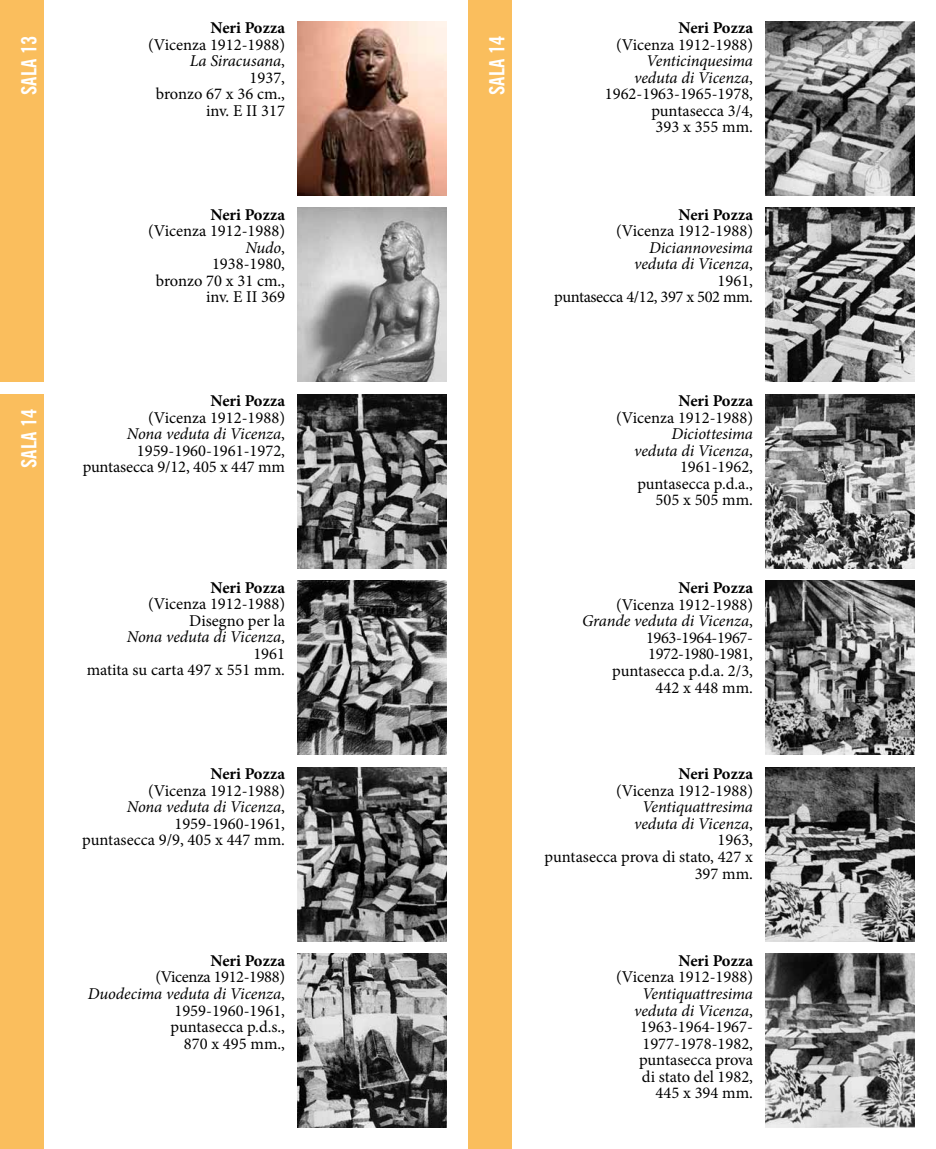
<style>
.page{position:relative;width:936px;height:1149px;background:#fff}
.page>*{position:absolute;margin:0;border:0;box-sizing:border-box;transform-origin:0 0}
.t1{font:21px "Trade Gothic LT Std Bd Cn 20";color:#fff}
.t2{font:16.5px/16.5px "Minion Pro";color:#000;text-align:right}
.t3{font:700 16.5px "Minion Pro";color:#000}
.t4{font:16.5px/16.5px "Minion Pro";letter-spacing:-.025em;color:#000;text-align:right}
.s1{font-style:italic}
</style>
<div class="page">
<img style="left:298px;top:580px;width:148px;height:174px">
<img style="left:297px;top:767px;width:149px;height:173px">
<img style="left:298px;top:953px;width:148px;height:174px">
<img style="left:298px;top:394px;width:148px;height:174px">
<img style="left:765px;top:21px;width:149px;height:174px">
<img style="left:765px;top:580px;width:149px;height:174px">
<img style="left:765px;top:767px;width:149px;height:173px">
<img style="left:765px;top:953px;width:149px;height:174px">
<img style="left:765px;top:208px;width:149px;height:173px">
<img style="left:765px;top:394px;width:149px;height:174px">
<div style="left:0;top:0;width:43px;height:381px;background:#fabe5d"></div>
<div style="left:0;top:394px;width:43px;height:754px;background:#fabe5d"></div>
<div style="left:468px;top:0;width:43px;height:1148px;background:#fabe5d"></div>
<img style="left:298px;top:21px;width:148px;height:174px">
<img style="left:298px;top:208px;width:148px;height:173px">
<p class="t1" style="left:16px;top:95px;width:61px;rotate:-90deg">SALA 13</p>
<p class="t1" style="left:16px;top:468px;width:61px;rotate:-90deg">SALA 14</p>
<p class="t3" style="left:210px;top:16px;width:76px">Neri Pozza</p>
<p class="t2" style="left:148px;top:36px;width:138px">(Vicenza 1912-1988)<br><span class="s1">La Siracusana</span>,<br>1937,<br>bronzo 67 x 36 cm., inv. E II 317</p>
<p class="t3" style="left:210px;top:203px;width:76px">Neri Pozza</p>
<p class="t2" style="left:148px;top:223px;width:138px">(Vicenza 1912-1988)<br><span class="s1">Nudo</span>,<br>1938-1980,<br>bronzo 70 x 31 cm., inv. E II 369</p>
<p class="t3" style="left:210px;top:389px;width:76px">Neri Pozza</p>
<p class="t2" style="left:83px;top:409px;width:204px">(Vicenza 1912-1988)<br><span class="s1">Nona veduta di Vicenza</span>,<br>1959-1960-1961-1972, puntasecca 9/12, 405 x 447 mm</p>
<p class="t3" style="left:210px;top:575px;width:76px">Neri Pozza</p>
<p class="t2" style="left:87px;top:595px;width:200px">(Vicenza 1912-1988)<br>Disegno per la<br><span class="s1">Nona veduta di Vicenza</span>,<br>1961<br>matita su carta 497 x 551 mm.</p>
<p class="t3" style="left:210px;top:762px;width:76px">Neri Pozza</p>
<p class="t2" style="left:82px;top:782px;width:204px">(Vicenza 1912-1988)<br><span class="s1">Nona veduta di Vicenza</span>,<br>1959-1960-1961,<br>puntasecca 9/9, 405 x 447 mm.</p>
<p class="t3" style="left:210px;top:948px;width:76px">Neri Pozza</p>
<p class="t2" style="left:88px;top:968px;width:199px">(Vicenza 1912-1988)<br><span class="s1">Duodecima veduta di Vicenza</span>,<br>1959-1960-1961,<br>puntasecca p.d.s.,<br>870 x 495 mm.,</p>
<p class="t1" style="left:484px;top:95px;width:61px;rotate:-90deg">SALA 14</p>
<p class="t3" style="left:678px;top:16px;width:76px">Neri Pozza</p>
<p class="t2" style="left:616px;top:36px;width:138px">(Vicenza 1912-1988)</p>
<p class="t2" style="left:604px;top:53px;width:150px"><span class="s1">Venticinquesima veduta di Vicenza</span>,<br>1962-1963-1965-1978, puntasecca 3/4,<br>393 x 355 mm.</p>
<p class="t3" style="left:678px;top:203px;width:76px">Neri Pozza</p>
<p class="t2" style="left:616px;top:223px;width:138px">(Vicenza 1912-1988)</p>
<p class="t4" style="left:554px;top:239px;width:200px"><span class="s1">Diciannovesima<br>veduta di Vicenza</span>,<br>1961,<br>puntasecca 4/12, 397 x 502 mm.</p>
<p class="t3" style="left:678px;top:389px;width:76px">Neri Pozza</p>
<p class="t2" style="left:616px;top:409px;width:138px">(Vicenza 1912-1988)</p>
<p class="t2" style="left:634px;top:426px;width:120px"><span class="s1">Diciottesima veduta di Vicenza</span>,<br>1961-1962, puntasecca p.d.a.,<br>505 x 505 mm.</p>
<p class="t3" style="left:678px;top:576px;width:76px">Neri Pozza</p>
<p class="t2" style="left:582px;top:596px;width:172px">(Vicenza 1912-1988)<br><span class="s1">Grande veduta di Vicenza</span>,<br>1963-1964-1967-<br>1972-1980-1981, puntasecca p.d.a. 2/3,<br>442 x 448 mm.</p>
<p class="t3" style="left:678px;top:762px;width:76px">Neri Pozza</p>
<p class="t2" style="left:616px;top:782px;width:138px">(Vicenza 1912-1988)</p>
<p class="t2" style="left:544px;top:798px;width:210px"><span class="s1">Ventiquattresima<br>veduta di Vicenza</span>,<br>1963,<br>puntasecca prova di stato, 427 x<br>397 mm.</p>
<p class="t3" style="left:678px;top:948px;width:76px">Neri Pozza</p>
<p class="t2" style="left:616px;top:968px;width:138px">(Vicenza 1912-1988)</p>
<p class="t2" style="left:634px;top:985px;width:120px"><span class="s1">Ventiquattresima veduta di Vicenza</span>,<br>1963-1964-1967-<br>1977-1978-1982, puntasecca prova di stato del 1982,<br>445 x 394 mm.</p>
</div>
